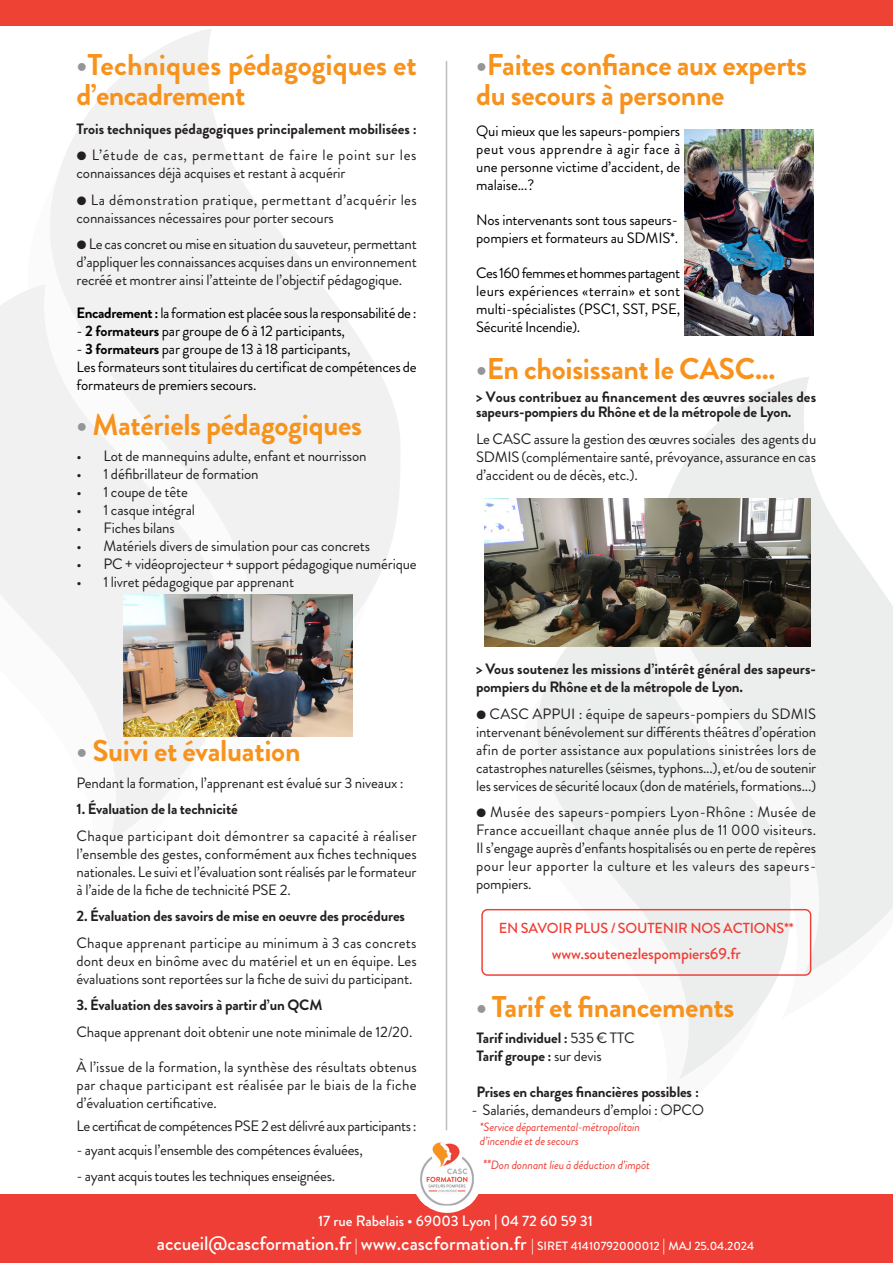
<style>
.page{position:relative;width:893px;height:1263px;background:#fff}
.page>*{position:absolute;margin:0;border:0;box-sizing:border-box;transform-origin:0 0}
.t1{font:700 30px/30px "Brandon Grotesque";letter-spacing:-.01em;color:#f7931d}
.t2{font:500 19.5px "Brandon Grotesque";letter-spacing:-.005em;color:#fff}
.t3{font:500 16.05px "Brandon Grotesque";letter-spacing:-.01em;color:#ee3e35}
.t4{font:15px/18px "Brandon Grotesque";letter-spacing:-.01em;color:#231f20;text-align:justify}
.t5{font:15px/18px "Brandon Grotesque";letter-spacing:-.01em;color:#000001}
.t6{font:700 15px/18px "Brandon Grotesque";letter-spacing:-.01em;color:#231f20}
.t7{font:15px/18px "Brandon Grotesque";letter-spacing:.025em;color:#231f20}
.t8{font:500 15px "Brandon Grotesque";letter-spacing:-.005em;color:#fff}
.t9{font:500 14.55px "Brandon Grotesque";letter-spacing:-.01em;color:#ee3e35}
.t10{font:italic 12px/14.4px "Brandon Grotesque";letter-spacing:-.01em;color:#ee3e35}
.s1{font-family:"Century Gothic";font-weight:400;font-size:18px;color:#939598}
.s2{font-weight:700}
.s3{font-size:15px}
.s4{font-size:12px}
.s5{font-weight:400}
.s6{font-size:13.5px}
</style>
<div class="page">
<svg style="left:722px;top:377px;width:87px;height:43px;fill:#eceded"></svg>
<svg style="left:668px;top:420px;width:225px;height:571px;fill:#eceded"></svg>
<svg style="left:500px;top:646px;width:270px;height:434px;fill:#eceded"></svg>
<svg style="left:118px;top:29px;width:282px;height:546px"></svg>
<svg style="left:6px;top:80px;width:373px;height:659px;fill:#f1f1f2"></svg>
<svg style="left:0;top:335px;width:205px;height:508px;fill:#f1f1f2"></svg>
<img style="left:484px;top:498px;width:326px;height:148px">
<div style="left:0;top:0;width:893px;height:25px;background:#ee4235"></div>
<hr style="left:446px;top:61px;width:1px;height:1069px;background:#bcbdc0">
<div style="left:0;top:1195px;width:893px;height:68px;background:#ee3e35"></div>
<div style="left:411px;top:1139px;width:72px;height:74px;background:#fff;border-radius:50%"></div>
<img style="left:420px;top:1142px;width:54px;height:63px">
<div style="left:481px;top:909px;width:330px;height:67px;border:1px solid #ee3e35;border-radius:5px"></div>
<img style="left:685px;top:130px;width:128px;height:206px">
<img style="left:123px;top:594px;width:230px;height:142px">
<p class="t1" style="left:77px;top:51px;width:342px"><span class="s1">●</span>Techniques pédagogiques et d’encadrement</p>
<p class="t6" style="left:77px;top:120px;width:342px">Trois techniques pédagogiques principalement mobilisées :</p>
<p class="t4" style="left:77px;top:146px;width:341px">● L’étude de cas, permettant de faire le point sur les connaissances déjà acquises et restant à acquérir</p>
<p class="t7" style="left:77px;top:191px;width:342px">● La démonstration pratique, permettant d’acquérir les connaissances nécessaires pour porter secours</p>
<p class="t4" style="left:77px;top:235px;width:342px">● Le cas concret ou mise en situation du sauveteur, permettant d’appliquer les connaissances acquises dans un environnement recréé et montrer ainsi l’atteinte de l’objectif pédagogique.</p>
<p class="t5" style="left:77px;top:304px;width:342px"><span class="s2">Encadrement :</span> la formation est placée sous la responsabilité de :</p>
<p class="t5" style="left:77px;top:322px;width:270px">- <span class="s2">2 formateurs</span> par groupe de 6 à 12 participants,</p>
<p class="t5" style="left:77px;top:340px;width:276px">- <span class="s2">3 formateurs</span> par groupe de 13 à 18 participants,</p>
<p class="t5" style="left:77px;top:358px;width:342px">Les formateurs sont titulaires du certificat de compétences de formateurs de premiers secours.</p>
<p class="t1" style="left:77px;top:411px;width:287px"><span class="s1">●</span> Matériels pédagogiques</p>
<p class="t4" style="left:77px;top:447px;width:292px">• Lot de mannequins adulte, enfant et nourrisson</p>
<p class="t4" style="left:77px;top:465px;width:184px">• 1 défibrillateur de formation</p>
<p class="t4" style="left:77px;top:483px;width:113px">• 1 coupe de tête</p>
<p class="t4" style="left:77px;top:501px;width:120px">• 1 casque intégral</p>
<p class="t4" style="left:77px;top:519px;width:100px">• Fiches bilans</p>
<p class="t4" style="left:77px;top:537px;width:295px">• Matériels divers de simulation pour cas concrets</p>
<p class="t4" style="left:77px;top:555px;width:342px">• PC + vidéoprojecteur + support pédagogique numérique</p>
<p class="t4" style="left:77px;top:573px;width:219px">• 1 livret pédagogique par apprenant</p>
<p class="t1" style="left:476px;top:51px;width:333px"><span class="s1">●</span>Faites confiance aux experts du secours à personne</p>
<p class="t5" style="left:476px;top:122px;width:206px;text-align:justify">Qui mieux que les sapeurs-pompiers peut vous apprendre à agir face à une personne victime d’accident, de malaise...?</p>
<p class="t5" style="left:476px;top:211px;width:204px">Nos intervenants sont tous sapeurs&shy;pompiers et formateurs au SDMIS*.</p>
<p class="t5" style="left:476px;top:264px;width:206px;text-align:justify">Ces 160 femmes et hommes partagent leurs expériences «terrain» et sont multi-spécialistes (PSC1, SST, PSE, Sécurité Incendie).</p>
<p class="t1" style="left:476px;top:354px;width:301px"><span class="s1">●</span>En choisissant le CASC...</p>
<p class="t6" style="left:476px;top:390px;width:342px;line-height:15px">&gt; Vous contribuez au financement des œuvres sociales des sapeurs-pompiers du Rhône et de la métropole de Lyon.</p>
<p class="t4" style="left:476px;top:430px;width:342px">Le CASC assure la gestion des œuvres sociales des agents du SDMIS (complémentaire santé, prévoyance, assurance en cas d’accident ou de décès, etc.).</p>
<p class="t6" style="left:476px;top:660px;width:341px">&gt; Vous soutenez les missions d’intérêt général des sapeurs&shy;pompiers du Rhône et de la métropole de Lyon.</p>
<p class="t4" style="left:476px;top:705px;width:342px">● CASC APPUI : équipe de sapeurs-pompiers du SDMIS intervenant bénévolement sur différents théâtres d’opération afin de porter assistance aux populations sinistrées lors de catastrophes naturelles (séismes, typhons...), et/ou de soutenir les services de sécurité locaux (don de matériels, formations...)</p>
<p class="t4" style="left:476px;top:803px;width:342px">● Musée des sapeurs-pompiers Lyon-Rhône : Musée de France accueillant chaque année plus de 11 000 visiteurs.<br>Il s’engage auprès d’enfants hospitalisés ou en perte de repères pour leur apporter la culture et les valeurs des sapeurs&shy;pompiers.</p>
<p class="t1" style="left:77px;top:736px;width:226px"><span class="s1">●</span> Suivi et évaluation</p>
<p class="t4" style="left:77px;top:773px;width:329px">Pendant la formation, l’apprenant est évalué sur 3 niveaux :</p>
<p class="t6" style="left:77px;top:800px;width:163px">1. Évaluation de la technicité</p>
<p class="t4" style="left:77px;top:826px;width:342px">Chaque participant doit démontrer sa capacité à réaliser l’ensemble des gestes, conformément aux fiches techniques nationales. Le suivi et l’évaluation sont réalisés par le formateur à l’aide de la fiche de technicité PSE 2.</p>
<p class="t6" style="left:77px;top:907px;width:330px">2. Évaluation des savoirs de mise en oeuvre des procédures</p>
<p class="t4" style="left:77px;top:933px;width:342px">Chaque apprenant participe au minimum à 3 cas concrets dont deux en binôme avec du matériel et un en équipe. Les évaluations sont reportées sur la fiche de suivi du participant.</p>
<p class="t6" style="left:77px;top:996px;width:247px">3. Évaluation des savoirs à partir d’un QCM</p>
<p class="t4" style="left:77px;top:1023px;width:338px">Chaque apprenant doit obtenir une note minimale de 12/20.</p>
<p class="t4" style="left:77px;top:1058px;width:342px">À l’issue de la formation, la synthèse des résultats obtenus par chaque participant est réalisée par le biais de la fiche d’évaluation certificative.</p>
<p class="t4" style="left:77px;top:1117px;width:342px">Le certificat de compétences PSE 2 est délivré aux participants :</p>
<p class="t4" style="left:77px;top:1141px;width:288px">- ayant acquis l’ensemble des compétences évaluées,</p>
<p class="t4" style="left:77px;top:1167px;width:260px">- ayant acquis toutes les techniques enseignées.</p>
<p class="t8" style="left:318px;top:1211px;width:276px">17 rue Rabelais • 69003 Lyon 04 72 60 59 31</p>
<p class="t2" style="left:157px;top:1229px;width:599px">accueil@cascformation.fr <span class="s3">|</span> www.cascformation.fr <span class="s3">|</span> <span class="s4">SIRET 41410792000012</span> <span class="s3">|</span> <span class="s4">MAJ 25.04.2024</span></p>
<p class="t9" style="left:499px;top:917px;width:296px">EN SAVOIR PLUS / SOUTENIR NOS ACTIONS**</p>
<p class="t3" style="left:552px;top:943px;width:191px">www.soutenezlespompiers69.fr</p>
<p class="t1" style="left:476px;top:992px;width:260px"><span class="s1">●</span> Tarif et financements</p>
<p class="t6" style="left:477px;top:1029px;width:160px">Tarif individuel : <span class="s5">535 € TTC<br></span>Tarif groupe : <span class="s5">sur devis</span></p>
<p class="t6" style="left:477px;top:1083px;width:224px">Prises en charges financières possibles :</p>
<p class="t4" style="left:471px;top:1101px;width:234px">- Salariés, demandeurs d’emploi : OPCO</p>
<p class="t10" style="left:480px;top:1120px;width:162px">*Service départemental-métropolitain d’incendie et de secours</p>
<p class="t10" style="left:483px;top:1158px;width:169px"><span class="s6">**</span>Don donnant lieu à déduction d’impôt</p>
</div>
